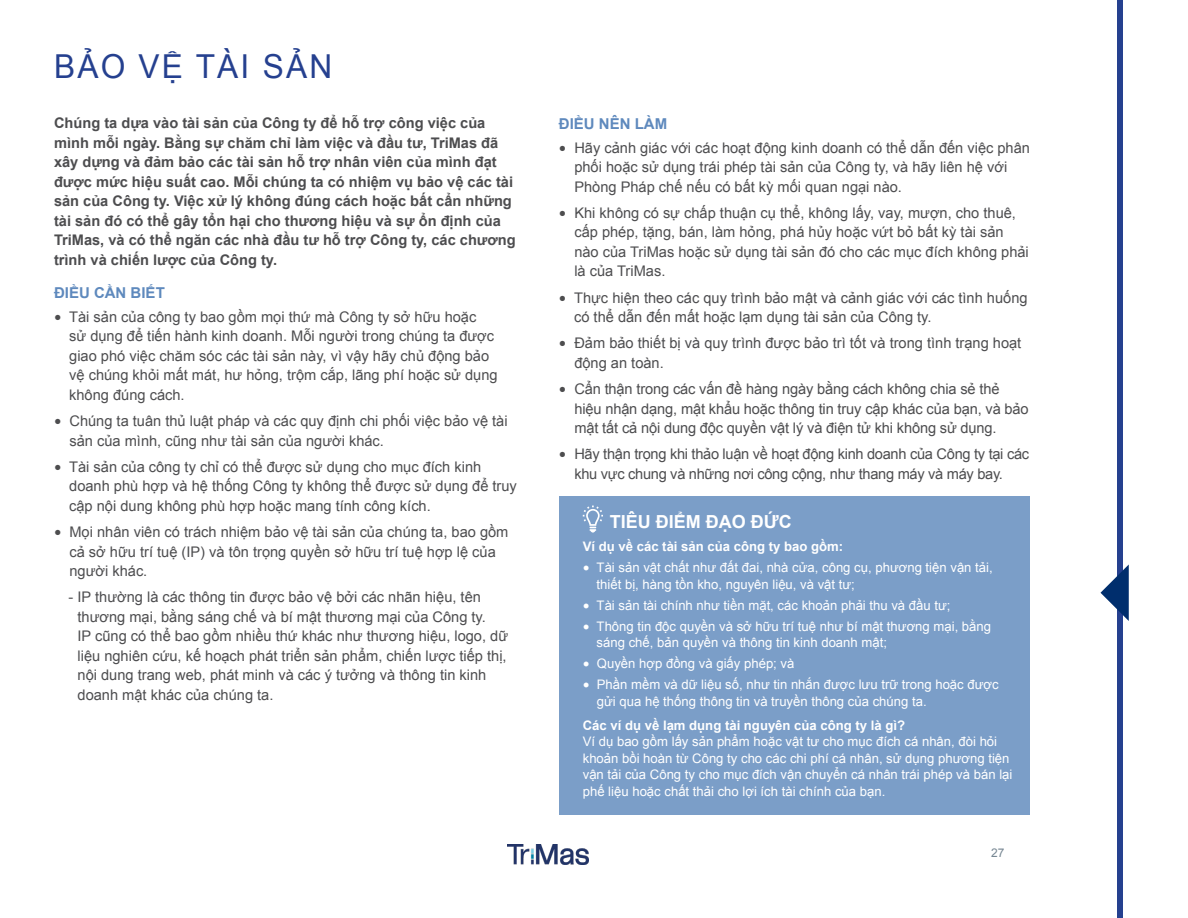
<style>
.page{position:relative;width:1188px;height:918px;background:#fff}
.page>*{position:absolute;margin:0;border:0;box-sizing:border-box;transform-origin:0 0}
.t1{font:33px "Arial";letter-spacing:.07em;color:#25408f;scale:.96 1}
.t2{font:700 18px "Arial";color:#fff}
.t3{font:700 15px "Arial";color:#5e89bd}
.t4{font:14.7px/19.5px "Arial";color:#4d4d4f}
.t5{font:700 14.7px/19.5px "Arial";color:#4d4d4f}
.t6{font:14.7px/19.5px "Arial";letter-spacing:-.02em;color:#4d4d4f}
.t7{font:13.2px/16.5px "Arial";color:#fff}
.t8{font:700 13.2px "Arial";color:#fff}
.t9{font:12px "Arial";color:#778793}
.s1{font-size:21px}
.s2{font-size:19.5px}
</style>
<div class="page">
<div style="left:1118px;top:0;width:5px;height:918px;background:#25408f"></div>
<img style="left:507px;top:844px;width:82px;height:21px">
<div style="left:559px;top:496px;width:471px;height:318px;background:#7b9ec8"></div>
<svg style="left:583px;top:506px;width:20px;height:27px"></svg>
<svg style="left:1101px;top:564px;width:28px;height:57px"></svg>
<h1 class="t1" style="left:54px;top:45px;width:291px">BẢO VỆ TÀI SẢN</h1>
<p class="t5" style="left:54px;top:114px;width:463px">Chúng ta dựa vào tài sản của Công ty để hỗ trợ công việc của mình mỗi ngày. Bằng sự chăm chỉ làm việc và đầu tư, TriMas đã xây dựng và đảm bảo các tài sản hỗ trợ nhân viên của mình đạt được mức hiệu suất cao. Mỗi chúng ta có nhiệm vụ bảo vệ các tài sản của Công ty. Việc xử lý không đúng cách hoặc bất cẩn những tài sản đó có thể gây tổn hại cho thương hiệu và sự ổn định của TriMas, và có thể ngăn các nhà đầu tư hỗ trợ Công ty, các chương trình và chiến lược của Công ty.</p>
<p class="t3" style="left:54px;top:283px;width:112px">ĐIỀU CẦN BIẾT</p>
<p class="t4" style="left:69px;top:307px;width:430px;text-indent:-15px"><span class="s1">•</span> Tài sản của công ty bao gồm mọi thứ mà Công ty sở hữu hoặc<br>sử dụng để tiến hành kinh doanh. Mỗi người trong chúng ta được giao phó việc chăm sóc các tài sản này, vì vậy hãy chủ động bảo vệ chúng khỏi mất mát, hư hỏng, trộm cắp, lãng phí hoặc sử dụng không đúng cách.</p>
<p class="t4" style="left:69px;top:411px;width:440px;text-indent:-15px"><span class="s1">•</span> Chúng ta tuân thủ luật pháp và các quy định chi phối việc bảo vệ tài sản của mình, cũng như tài sản của người khác.</p>
<p class="t4" style="left:69px;top:457px;width:449px;text-indent:-15px"><span class="s1">•</span> Tài sản của công ty chỉ có thể được sử dụng cho mục đích kinh doanh phù hợp và hệ thống Công ty không thể được sử dụng để truy cập nội dung không phù hợp hoặc mang tính công kích.</p>
<p class="t4" style="left:69px;top:522px;width:440px;text-indent:-15px"><span class="s1">•</span> Mọi nhân viên có trách nhiệm bảo vệ tài sản của chúng ta, bao gồm cả sở hữu trí tuệ (IP) và tôn trọng quyền sở hữu trí tuệ hợp lệ của người khác.</p>
<p class="t4" style="left:78px;top:588px;width:432px;text-indent:-9px">- IP thường là các thông tin được bảo vệ bởi các nhãn hiệu, tên thương mại, bằng sáng chế và bí mật thương mại của Công ty.<br>IP cũng có thể bao gồm nhiều thứ khác như thương hiệu, logo, dữ liệu nghiên cứu, kế hoạch phát triển sản phẩm, chiến lược tiếp thị, nội dung trang web, phát minh và các ý tưởng và thông tin kinh doanh mật khác của chúng ta.</p>
<p class="t3" style="left:559px;top:113px;width:110px">ĐIỀU NÊN LÀM</p>
<p class="t4" style="left:574px;top:138px;width:457px;text-indent:-15px"><span class="s1">•</span> Hãy cảnh giác với các hoạt động kinh doanh có thể dẫn đến việc phân phối hoặc sử dụng trái phép tài sản của Công ty, và hãy liên hệ với<br>Phòng Pháp chế nếu có bất kỳ mối quan ngại nào.</p>
<p class="t4" style="left:574px;top:203px;width:456px;text-indent:-15px"><span class="s1">•</span> Khi không có sự chấp thuận cụ thể, không lấy, vay, mượn, cho thuê, cấp phép, tặng, bán, làm hỏng, phá hủy hoặc vứt bỏ bất kỳ tài sản nào của TriMas hoặc sử dụng tài sản đó cho các mục đích không phải là của TriMas.</p>
<p class="t4" style="left:574px;top:288px;width:455px;text-indent:-15px"><span class="s1">•</span> Thực hiện theo các quy trình bảo mật và cảnh giác với các tình huống có thể dẫn đến mất hoặc lạm dụng tài sản của Công ty.</p>
<p class="t4" style="left:574px;top:334px;width:448px;text-indent:-15px"><span class="s1">•</span> Đảm bảo thiết bị và quy trình được bảo trì tốt và trong tình trạng hoạt động an toàn.</p>
<p class="t4" style="left:574px;top:379px;width:456px;text-indent:-15px"><span class="s1">•</span> Cẩn thận trong các vấn đề hàng ngày bằng cách không chia sẻ thẻ hiệu nhận dạng, mật khẩu hoặc thông tin truy cập khác của bạn, và bảo mật tất cả nội dung độc quyền vật lý và điện tử khi không sử dụng.</p>
<p class="t6" style="left:574px;top:445px;width:456px;text-indent:-15px"><span class="s1">•</span> Hãy thận trọng khi thảo luận về hoạt động kinh doanh của Công ty tại các khu vực chung và những nơi công cộng, như thang máy và máy bay.</p>
<p class="t2" style="left:610px;top:510px;width:183px">TIÊU ĐIỂM ĐẠO ĐỨC</p>
<p class="t8" style="left:583px;top:538px;width:262px">Ví dụ về các tài sản của công ty bao gồm:</p>
<p class="t7" style="left:597px;top:559px;width:398px;text-indent:-14px"><span class="s2">•</span> Tài sản vật chất như đất đai, nhà cửa, công cụ, phương tiện vận tải, thiết bị, hàng tồn kho, nguyên liệu, và vật tư;</p>
<p class="t7" style="left:583px;top:597px;width:369px"><span class="s2">•</span> Tài sản tài chính như tiền mặt, các khoản phải thu và đầu tư;</p>
<p class="t7" style="left:597px;top:618px;width:396px;text-indent:-14px"><span class="s2">•</span> Thông tin độc quyền và sở hữu trí tuệ như bí mật thương mại, bằng sáng chế, bản quyền và thông tin kinh doanh mật;</p>
<p class="t7" style="left:583px;top:655px;width:213px"><span class="s2">•</span> Quyền hợp đồng và giấy phép; và</p>
<p class="t7" style="left:597px;top:676px;width:403px;text-indent:-14px"><span class="s2">•</span> Phần mềm và dữ liệu số, như tin nhắn được lưu trữ trong hoặc được gửi qua hệ thống thông tin và truyền thông của chúng ta.</p>
<p class="t8" style="left:583px;top:716px;width:324px">Các ví dụ về lạm dụng tài nguyên của công ty là gì?</p>
<p class="t7" style="left:583px;top:733px;width:431px">Ví dụ bao gồm lấy sản phẩm hoặc vật tư cho mục đích cá nhân, đòi hỏi khoản bồi hoàn từ Công ty cho các chi phí cá nhân, sử dụng phương tiện vận tải của Công ty cho mục đích vận chuyển cá nhân trái phép và bán lại phế liệu hoặc chất thải cho lợi ích tài chính của bạn.</p>
<p class="t9" style="left:991px;top:844px;width:15px">27</p>
</div>
